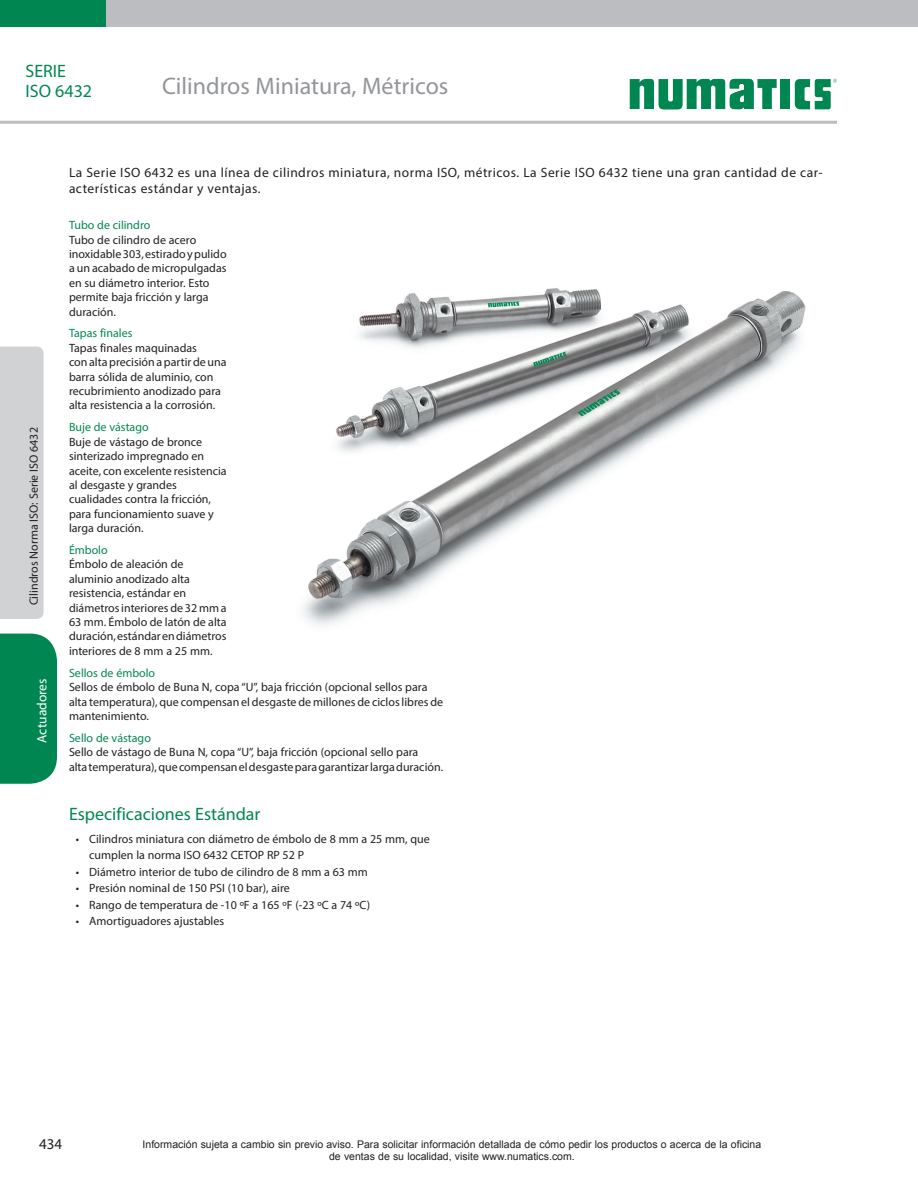
<style>
.page{position:relative;width:918px;height:1188px;background:#fff}
.page>*{position:absolute;margin:0;border:0;box-sizing:border-box;transform-origin:0 0}
.t1{font:24px "Myriad Pro";color:#939598}
.Page_Header1{font:18px/19.5px "Myriad Pro";color:#008751}
.t2{font:15px "Myriad Pro";color:#231f20}
.t3{font:13.5px/16.2px "Myriad Pro";letter-spacing:.035em;color:#231f20}
.t4{font:13.5px "Myriad Pro";color:#fff}
.Page_Intro_bullets{font:12px/14.4px "Myriad Pro";color:#231f20}
.t5{font:12px "Myriad Pro";color:#008751}
.t6{font:10.5px/12.6px "Arial";color:#231f20;text-align:center}
</style>
<div class="page">
<div style="left:780px;top:79px;width:10px;height:30px;background:#008751"></div>
<svg style="left:795px;top:79px;width:42px;height:30px"></svg>
<svg style="left:630px;top:79px;width:147px;height:31px"></svg>
<hr style="left:0;top:121px;width:837px;height:3px;background:#bcbdc0">
<div style="left:0;top:0;width:107px;height:27px;background:#008751"></div>
<div style="left:106px;top:0;width:812px;height:27px;background:#bcbdc0"></div>
<div style="left:0;top:634px;width:57px;height:150px;background:#008751"></div>
<div style="left:0;top:347px;width:44px;height:272px;background:#d1d2d4"></div>
<img style="left:303px;top:288px;width:503px;height:338px">
<p class="Page_Header1" style="left:26px;top:61px;width:68px">SERIE<br>ISO 6432</p>
<p class="t1" style="left:162px;top:71px;width:288px">Cilindros Miniatura, Métricos</p>
<p class="Page_Intro_bullets" style="left:27px;top:605px;width:180px;rotate:-90deg">Cilindros Norma ISO: Serie ISO 6432</p>
<p class="t4" style="left:34px;top:743px;width:66px;rotate:-90deg">Actuadores</p>
<p class="t3" style="left:69px;top:164px;width:755px">La Serie ISO 6432 es una línea de cilindros miniatura, norma ISO, métricos. La Serie ISO 6432 tiene una gran cantidad de car&shy;acterísticas estándar y ventajas.</p>
<p class="t5" style="left:69px;top:218px;width:83px">Tubo de cilindro</p>
<p class="Page_Intro_bullets" style="left:69px;top:232px;width:159px">Tubo de cilindro de acero inoxidable 303, estirado y pulido a un acabado de micropulgadas en su diámetro interior. Esto permite baja fricción y larga duración.</p>
<p class="t5" style="left:69px;top:326px;width:65px">Tapas finales</p>
<p class="Page_Intro_bullets" style="left:69px;top:340px;width:159px">Tapas finales maquinadas<br>con alta precisión a partir de una barra sólida de aluminio, con recubrimiento anodizado para alta resistencia a la corrosión.</p>
<p class="t5" style="left:69px;top:420px;width:81px">Buje de vástago</p>
<p class="Page_Intro_bullets" style="left:69px;top:434px;width:159px">Buje de vástago de bronce sinterizado impregnado en aceite, con excelente resistencia al desgaste y grandes cualidades contra la fricción, para funcionamiento suave y larga duración.</p>
<p class="t5" style="left:69px;top:543px;width:40px">Émbolo</p>
<p class="Page_Intro_bullets" style="left:69px;top:557px;width:159px">Émbolo de aleación de aluminio anodizado alta resistencia, estándar en diámetros interiores de 32 mm a<br>63 mm. Émbolo de latón de alta duración, estándar en diámetros interiores de 8 mm a 25 mm.</p>
<p class="t5" style="left:69px;top:665px;width:88px">Sellos de émbolo</p>
<p class="Page_Intro_bullets" style="left:69px;top:680px;width:376px">Sellos de émbolo de Buna N, copa “U”, baja fricción (opcional sellos para alta temperatura), que compensan el desgaste de millones de ciclos libres de mantenimiento.</p>
<p class="t5" style="left:69px;top:730px;width:83px">Sello de vástago</p>
<p class="Page_Intro_bullets" style="left:69px;top:745px;width:376px">Sello de vástago de Buna N, copa “U”, baja fricción (opcional sello para<br>alta temperatura), que compensan el desgaste para garantizar larga duración.</p>
<p class="Page_Header1" style="left:69px;top:804px;width:193px">Especificaciones Estándar</p>
<p class="Page_Intro_bullets" style="left:89px;top:830px;width:342px;line-height:16.5px;text-indent:-14px">• Cilindros miniatura con diámetro de émbolo de 8 mm a 25 mm, que cumplen la norma ISO 6432 CETOP RP 52 P</p>
<p class="Page_Intro_bullets" style="left:76px;top:864px;width:294px">• Diámetro interior de tubo de cilindro de 8 mm a 63 mm</p>
<p class="Page_Intro_bullets" style="left:76px;top:881px;width:216px">• Presión nominal de 150 PSI (10 bar), aire</p>
<p class="Page_Intro_bullets" style="left:76px;top:897px;width:296px">• Rango de temperatura de -10 ºF a 165 ºF (-23 ºC a 74 ºC)</p>
<p class="Page_Intro_bullets" style="left:76px;top:914px;width:150px">• Amortiguadores ajustables</p>
<p class="t2" style="left:39px;top:1135px;width:25px">434</p>
<p class="t6" style="left:143px;top:1138px;width:620px">Información sujeta a cambio sin previo aviso. Para solicitar información detallada de cómo pedir los productos o acerca de la oficina de ventas de su localidad, visite www.numatics.com.</p>
</div>
